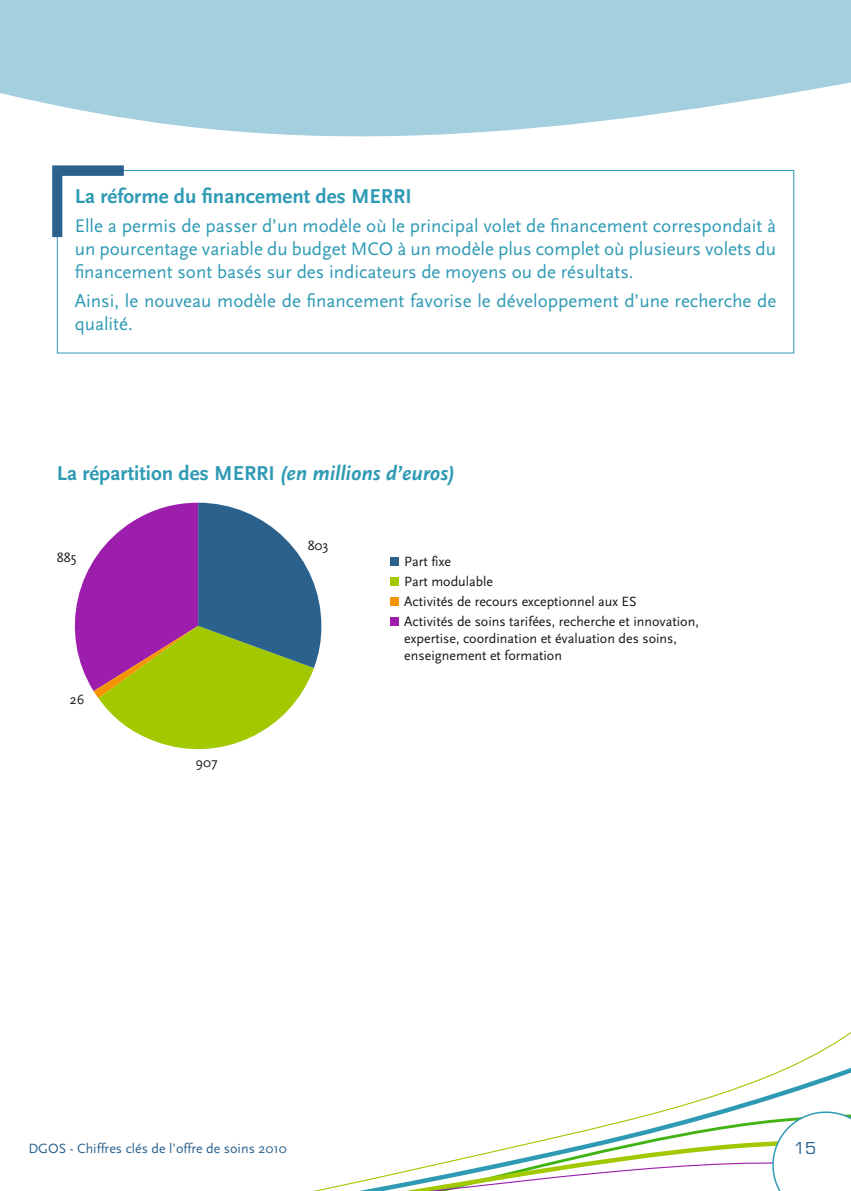
<style>
.page{position:relative;width:851px;height:1191px;background:#fff}
.page>*{position:absolute;margin:0;border:0;box-sizing:border-box;transform-origin:0 0}
.t1{font:700 21px "Scala Sans";color:#2e9ab4}
.t2{font:19px/23px "Scala Sans";color:#2e9ab4;text-align:justify}
.t3{font:16px "Eurostile";color:#2b618d}
.t4{font:14px/20px "Scala Sans";color:#151616}
.t5{font:14px "Scala Sans";color:#2b618d}
.s1{font-style:italic}
</style>
<div class="page">
<svg style="left:682px;top:1032px;width:168px;height:73px"></svg>
<svg style="left:313px;top:1105px;width:537px;height:86px"></svg>
<svg style="left:0;top:0;width:850px;height:137px;background:#afd5e2"></svg>
<div style="left:57px;top:170px;width:737px;height:183px;border:1px solid #2e9ab4"></div>
<svg style="left:52px;top:165px;width:72px;height:72px"></svg>
<svg style="left:74px;top:503px;width:247px;height:247px"></svg>
<div style="left:389px;top:557px;width:9px;height:8px;background:#2b618d"></div>
<div style="left:389px;top:577px;width:9px;height:8px;background:#a2c800"></div>
<div style="left:389px;top:597px;width:9px;height:8px;background:#f59403"></div>
<div style="left:389px;top:617px;width:9px;height:8px;background:#9d1eac"></div>
<p class="t1" style="left:75px;top:185px;width:338px">La réforme du financement des MERRI</p>
<p class="t2" style="left:75px;top:215px;width:702px">Elle a permis de passer d’un modèle où le principal volet de financement correspondait à un pourcentage variable du budget MCO à un modèle plus complet où plusieurs volets du financement sont basés sur des indicateurs de moyens ou de résultats.</p>
<p class="t2" style="left:75px;top:289px;width:702px">Ainsi, le nouveau modèle de financement favorise le développement d’une recherche de qualité.</p>
<p class="t1" style="left:57px;top:462px;width:399px">La répartition des MERRI <span class="s1">(en millions d’euros)</span></p>
<p class="t4" style="left:57px;top:547px;width:21px">885</p>
<p class="t4" style="left:70px;top:690px;width:16px">26</p>
<p class="t4" style="left:196px;top:753px;width:24px">907</p>
<p class="t4" style="left:307px;top:535px;width:22px">803</p>
<p class="t4" style="left:404px;top:552px;width:296px">Part fixe<br>Part modulable<br>Activités de recours exceptionnel aux ES<br>Activités de soins tarifées, recherche et innovation,</p>
<p class="t4" style="left:404px;top:630px;width:274px;line-height:16.8px">expertise, coordination et évaluation des soins, enseignement et formation</p>
<p class="t5" style="left:28px;top:1141px;width:260px">DGOS - Chiffres clés de l’offre de soins 2010</p>
<p class="t3" style="left:793px;top:1138px;width:24px">15</p>
</div>
